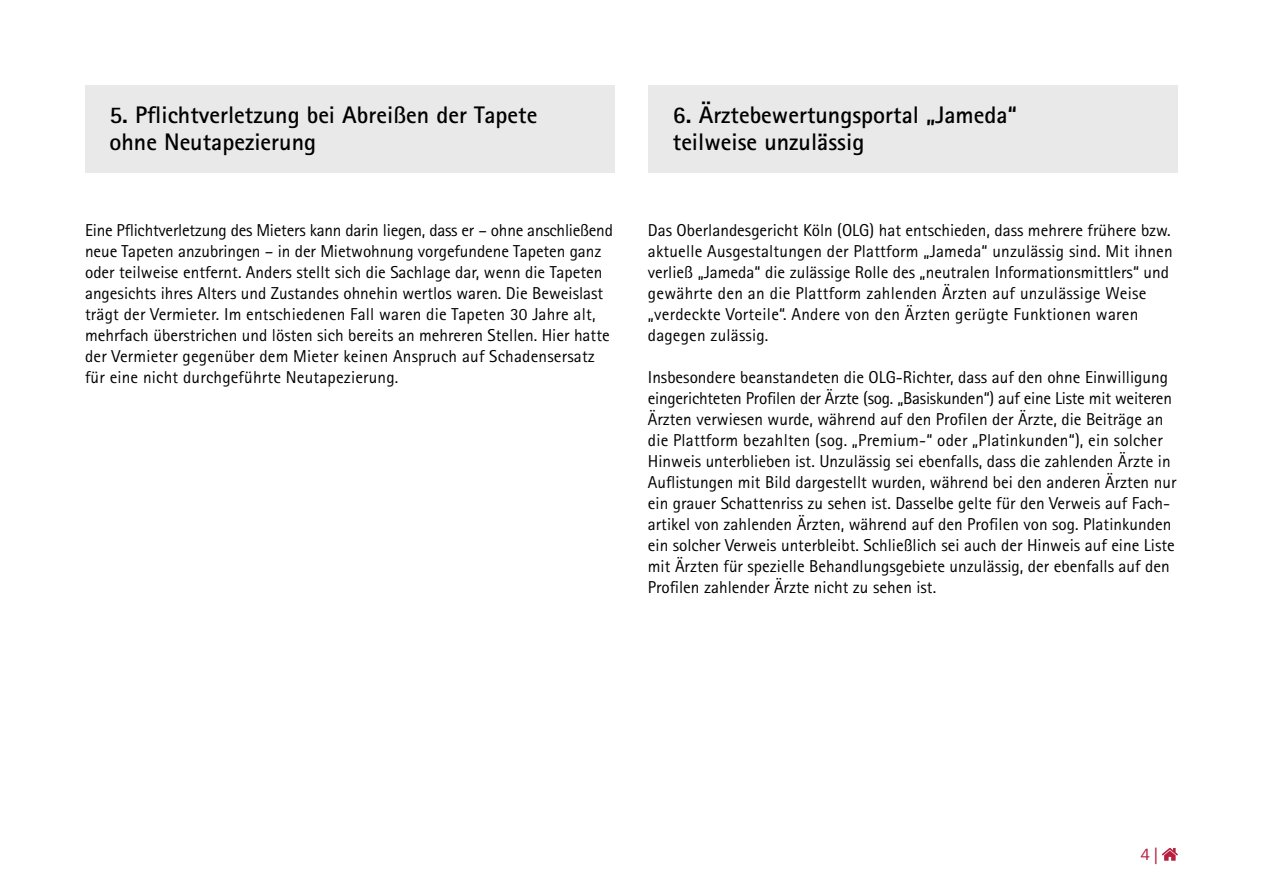
<style>
.page{position:relative;width:1263px;height:893px;background:#fff}
.page>*{position:absolute;margin:0;border:0;box-sizing:border-box;transform-origin:0 0}
.t1{font:700 24px/27px "Rotis Sans Serif Std";color:#000}
.t2{font:17.25px/21px "Rotis Sans Serif Std";color:#000}
.t3{font:16.5px "Franklin Gothic Itc T";color:#b71e3f}
.s1{font-family:"News Gothic Std"}
</style>
<div class="page">
<div style="left:85px;top:85px;width:529px;height:88px;background:#e9e9e9"></div>
<div style="left:648px;top:85px;width:530px;height:88px;background:#e9e9e9"></div>
<svg style="left:1162px;top:848px;width:16px;height:13px"></svg>
<h1 class="t1" style="left:109px;top:101px;width:429px">5. Pflichtverletzung bei Abreißen der Tapete ohne Neutapezierung</h1>
<h1 class="t1" style="left:673px;top:101px;width:345px">6. Ärztebewertungsportal „Jameda“ teilweise unzulässig</h1>
<p class="t2" style="left:85px;top:219px;width:529px">Eine Pflichtverletzung des Mieters kann darin liegen, dass er – ohne anschließend neue Tapeten anzubringen – in der Mietwohnung vorgefundene Tapeten ganz oder teilweise entfernt. Anders stellt sich die Sachlage dar, wenn die Tapeten angesichts ihres Alters und Zustandes ohnehin wertlos waren. Die Beweislast trägt der Vermieter. Im entschiedenen Fall waren die Tapeten 30 Jahre alt, mehrfach überstrichen und lösten sich bereits an mehreren Stellen. Hier hatte der Vermieter gegenüber dem Mieter keinen Anspruch auf Schadensersatz für eine nicht durchgeführte Neutapezierung.</p>
<p class="t2" style="left:648px;top:219px;width:526px">Das Oberlandesgericht Köln (OLG) hat entschieden, dass mehrere frühere bzw. aktuelle Ausgestaltungen der Plattform „Jameda“ unzulässig sind. Mit ihnen verließ „Jameda“ die zulässige Rolle des „neutralen Informationsmittlers“ und gewährte den an die Plattform zahlenden Ärzten auf unzulässige Weise „verdeckte Vorteile“. Andere von den Ärzten gerügte Funktionen waren dagegen zulässig.</p>
<p class="t2" style="left:648px;top:366px;width:530px">Insbesondere beanstandeten die OLG-Richter, dass auf den ohne Einwilligung eingerichteten Profilen der Ärzte (sog. „Basiskunden“) auf eine Liste mit weiteren Ärzten verwiesen wurde, während auf den Profilen der Ärzte, die Beiträge an die Plattform bezahlten (sog. „Premium-“ oder „Platinkunden“), ein solcher Hinweis unterblieben ist. Unzulässig sei ebenfalls, dass die zahlenden Ärzte in Auflistungen mit Bild dargestellt wurden, während bei den anderen Ärzten nur ein grauer Schattenriss zu sehen ist. Dasselbe gelte für den Verweis auf Fach&shy;artikel von zahlenden Ärzten, während auf den Profilen von sog. Platinkunden ein solcher Verweis unterbleibt. Schließlich sei auch der Hinweis auf eine Liste mit Ärzten für spezielle Behandlungsgebiete unzulässig, der ebenfalls auf den Profilen zahlender Ärzte nicht zu sehen ist.</p>
<p class="t3" style="left:1140px;top:845px;width:19px">4 <span class="s1">|</span></p>
</div>
